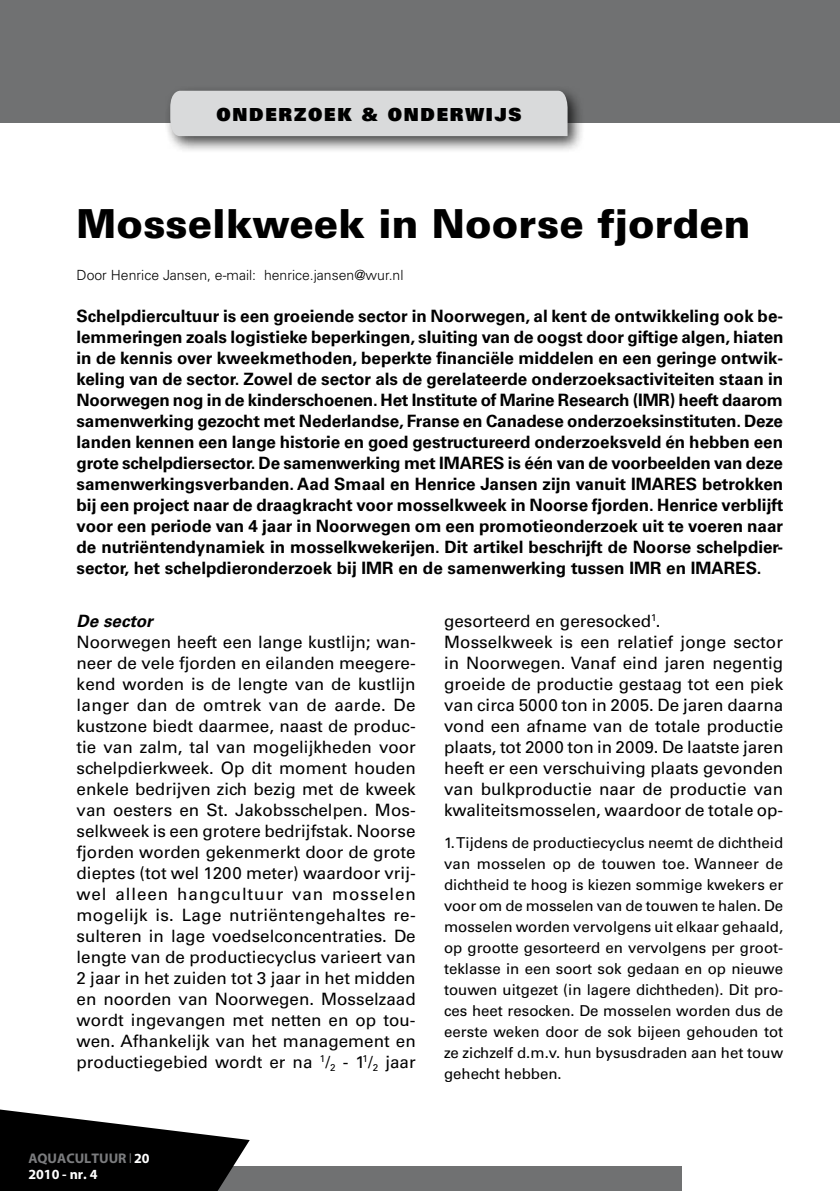
<style>
.page{position:relative;width:840px;height:1191px;background:#fff}
.page>*{position:absolute;margin:0;border:0;box-sizing:border-box;transform-origin:0 0}
.t1{font:900 40px "Univers";color:#000}
.t2{font:900 18px "Univers";letter-spacing:.1em;color:#000}
.t3{font:17px/21px "Univers";color:#000;text-align:justify}
.t4{font:700 17px/21px "Univers";color:#000;text-align:justify}
.t5{font:italic 700 17px "Univers";color:#000}
.t6{font:15px/21px "Univers";color:#000;text-align:justify}
.t7{font:300 14px "Univers";color:#000}
.t8{font:700 14px/16px "Myriad";color:#7b7c7e}
.s1{color:#fff}
</style>
<div class="page">
<div style="left:0;top:1166px;width:680px;height:25px;background:#707172"></div>
<svg style="left:0;top:1109px;width:249px;height:82px"></svg>
<div style="left:22px;top:1146px;width:143px;height:45px;background:#000"></div>
<div style="left:0;top:0;width:839px;height:123px;background:#707172"></div>
<div style="left:163px;top:84px;width:421px;height:70px;background:#000;opacity:.75"></div>
<div style="left:170px;top:91px;width:397px;height:45px;background:#d9dadb"></div>
<p class="t2" style="left:216px;top:102px;width:306px">ONDERZOEK &amp; ONDERWIJS</p>
<h1 class="t1" style="left:76px;top:198px;width:675px">Mosselkweek in Noorse fjorden</h1>
<p class="t7" style="left:76px;top:266px;width:328px">Door Henrice Jansen, e-mail: henrice.jansen@wur.nl</p>
<p class="t4" style="left:76px;top:305px;width:708px">Schelpdiercultuur is een groeiende sector in Noorwegen, al kent de ontwikkeling ook be&shy;lemmeringen zoals logistieke beperkingen, sluiting van de oogst door giftige algen, hiaten in de kennis over kweekmethoden, beperkte financiële middelen en een geringe ontwik&shy;keling van de sector. Zowel de sector als de gerelateerde onderzoeksactiviteiten staan in Noorwegen nog in de kinderschoenen. Het Institute of Marine Research (IMR) heeft daarom samenwerking gezocht met Nederlandse, Franse en Canadese onderzoeksinstituten. Deze landen kennen een lange historie en goed gestructureerd onderzoeksveld én hebben een grote schelpdiersector. De samenwerking met IMARES is één van de voorbeelden van deze samenwerkingsverbanden. Aad Smaal en Henrice Jansen zijn vanuit IMARES betrokken bij een project naar de draagkracht voor mosselkweek in Noorse fjorden. Henrice verblijft voor een periode van 4 jaar in Noorwegen om een promotieonderzoek uit te voeren naar de nutriëntendynamiek in mosselkwekerijen. Dit artikel beschrijft de Noorse schelpdier&shy;sector, het schelpdieronderzoek bij IMR en de samenwerking tussen IMR en IMARES.</p>
<p class="t3" style="left:444px;top:610px;width:340px;text-align:left">gesorteerd en geresocked<sup>1</sup>.<br>Mosselkweek is een relatief jonge sector in Noorwegen. Vanaf eind jaren negentig groeide de productie gestaag tot een piek van circa 5000 ton in 2005. De jaren daarna vond een afname van de totale productie plaats, tot 2000 ton in 2009. De laatste jaren heeft er een verschuiving plaats gevonden van bulkproductie naar de productie van kwaliteitsmosselen, waardoor de totale op-</p>
<p class="t6" style="left:444px;top:832px;width:340px">1. Tijdens de productiecyclus neemt de dichtheid van mosselen op de touwen toe. Wanneer de dichtheid te hoog is kiezen sommige kwekers er voor om de mosselen van de touwen te halen. De mosselen worden vervolgens uit elkaar gehaald, op grootte gesorteerd en vervolgens per groot&shy;teklasse in een soort sok gedaan en op nieuwe touwen uitgezet (in lagere dichtheden). Dit pro&shy;ces heet resocken. De mosselen worden dus de eerste weken door de sok bijeen gehouden tot ze zichzelf d.m.v. hun bysusdraden aan het touw gehecht hebben.</p>
<p class="t5" style="left:76px;top:611px;width:78px">De sector</p>
<p class="t3" style="left:76px;top:631px;width:340px">Noorwegen heeft een lange kustlijn; wan&shy;neer de vele fjorden en eilanden meegere&shy;kend worden is de lengte van de kustlijn langer dan de omtrek van de aarde. De kustzone biedt daarmee, naast de produc&shy;tie van zalm, tal van mogelijkheden voor schelpdierkweek. Op dit moment houden enkele bedrijven zich bezig met de kweek van oesters en St. Jakobsschelpen. Mos&shy;selkweek is een grotere bedrijfstak. Noorse fjorden worden gekenmerkt door de grote dieptes (tot wel 1200 meter) waardoor vrij&shy;wel alleen hangcultuur van mosselen mogelijk is. Lage nutriëntengehaltes re&shy;sulteren in lage voedselconcentraties. De lengte van de productiecyclus varieert van 2 jaar in het zuiden tot 3 jaar in het midden en noorden van Noorwegen. Mosselzaad wordt ingevangen met netten en op tou&shy;wen. Afhankelijk van het management en productiegebied wordt er na <sup>1</sup>/<sub>2</sub> - 1<sup>1</sup>/<sub>2</sub> jaar</p>
<p class="t8" style="left:28px;top:1151px;width:123px">AQUACULTUUR ❘ <span class="s1">20<br>2010 - NR. 4</span></p>
</div>
